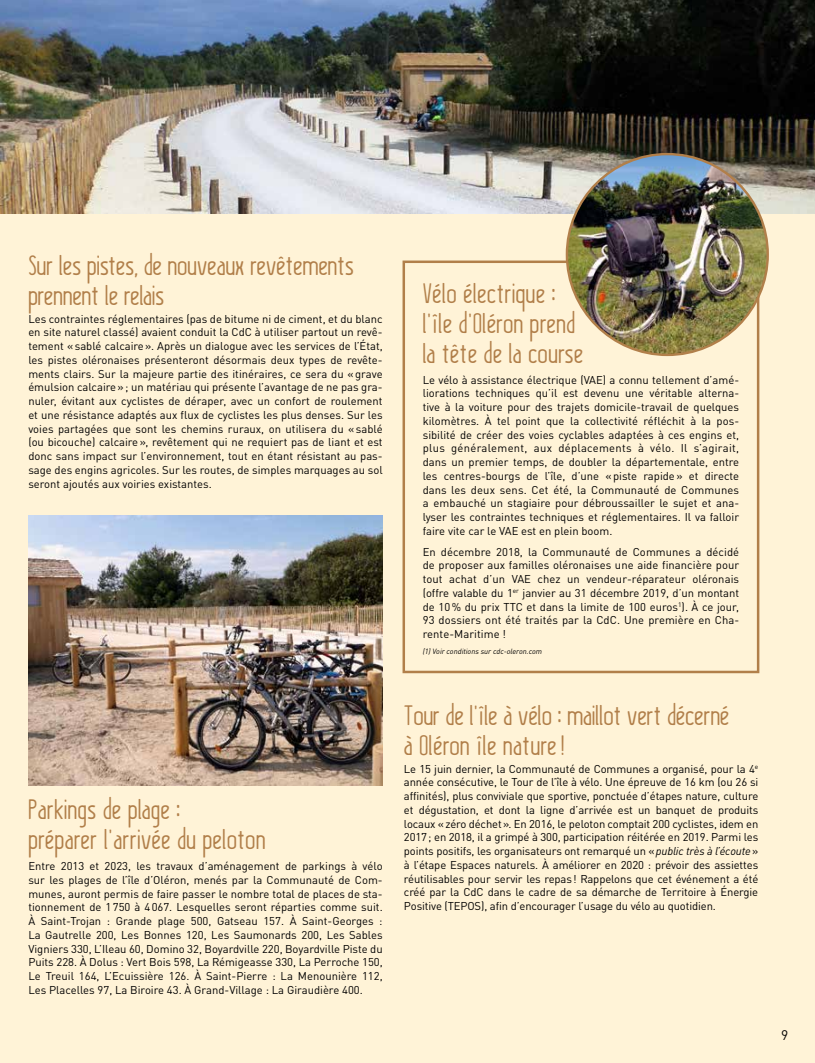
<style>
.page{position:relative;width:815px;height:1063px;background:#fff3d7}
.page>*{position:absolute;margin:0;border:0;box-sizing:border-box;transform-origin:0 0}
.t1{font:27.5px/30px "Kraftstoff";letter-spacing:.01em;color:#b17f4a}
.t2{font:13.75px "DINOT";color:#000}
.t3{font:11.25px/13.8px "DINOT";color:#000;text-align:justify}
.t4{font:italic 7.5px "DINOT";color:#000}
.s1{font-style:italic}
</style>
<div class="page">
<img style="left:0;top:0;width:815px;height:214px">
<img style="left:28px;top:515px;width:355px;height:271px">
<div style="left:403px;top:261px;width:356px;height:412px;border:2px solid #b17f4a"></div>
<img style="left:567px;top:154px;width:201px;height:201px;border-radius:100px">
<h1 class="t1" style="left:28px;top:251px;width:327px">Sur les pistes, de nouveaux revêtements prennent le relais</h1>
<p class="t3" style="left:28px;top:312px;width:356px">Les contraintes réglementaires (pas de bitume ni de ciment, et du blanc en site naturel classé) avaient conduit la CdC à utiliser partout un revê&shy;tement «sablé calcaire». Après un dialogue avec les services de l’État, les pistes oléronaises présenteront désormais deux types de revête&shy;ments clairs. Sur la majeure partie des itinéraires, ce sera du «grave émulsion calcaire»; un matériau qui présente l’avantage de ne pas gra&shy;nuler, évitant aux cyclistes de déraper, avec un confort de roulement et une résistance adaptés aux flux de cyclistes les plus denses. Sur les voies partagées que sont les chemins ruraux, on utilisera du «sablé (ou bicouche) calcaire», revêtement qui ne requiert pas de liant et est donc sans impact sur l’environnement, tout en étant résistant au pas&shy;sage des engins agricoles. Sur les routes, de simples marquages au sol seront ajoutés aux voiries existantes.</p>
<h1 class="t1" style="left:28px;top:795px;width:238px">Parkings de plage :<br>préparer l’arrivée du peloton</h1>
<p class="t3" style="left:28px;top:859px;width:356px">Entre 2013 et 2023, les travaux d’aménagement de parkings à vélo sur les plages de l’île d’Oléron, menés par la Communauté de Com&shy;munes, auront permis de faire passer le nombre total de places de sta&shy;tionnement de 1750 à 4067. Lesquelles seront réparties comme suit.<br>À Saint-Trojan : Grande plage 500, Gatseau 157. À Saint-Georges :<br>La Gautrelle 200, Les Bonnes 120, Les Saumonards 200, Les Sables Vigniers 330, L’Ileau 60, Domino 32, Boyardville 220, Boyardville Piste du Puits 228. À Dolus : Vert Bois 598, La Rémigeasse 330, La Perroche 150, Le Treuil 164, L’Ecuissière 126. À Saint-Pierre : La Menounière 112, Les Placelles 97, La Biroire 43. À Grand-Village : La Giraudière 400.</p>
<h1 class="t1" style="left:423px;top:279px;width:162px">Vélo électrique : l’île d’Oléron prend la tête de la course</h1>
<p class="t3" style="left:423px;top:372px;width:318px">Le vélo à assistance électrique (VAE) a connu tellement d’amé&shy;liorations techniques qu’il est devenu une véritable alterna&shy;tive à la voiture pour des trajets domicile-travail de quelques kilomètres. À tel point que la collectivité réfléchit à la pos&shy;sibilité de créer des voies cyclables adaptées à ces engins et, plus généralement, aux déplacements à vélo. Il s’agirait, dans un premier temps, de doubler la départementale, entre les centres-bourgs de l’île, d’une «piste rapide» et directe dans les deux sens. Cet été, la Communauté de Communes a embauché un stagiaire pour débroussailler le sujet et ana&shy;lyser les contraintes techniques et réglementaires. Il va falloir faire vite car le VAE est en plein boom.</p>
<p class="t3" style="left:423px;top:545px;width:318px">En décembre 2018, la Communauté de Communes a décidé de proposer aux familles oléronaises une aide financière pour tout achat d’un VAE chez un vendeur-réparateur oléronais (offre valable du 1<sup>er</sup> janvier au 31 décembre 2019, d’un montant de 10% du prix TTC et dans la limite de 100 euros<sup>1</sup>). À ce jour, 93 dossiers ont été traités par la CdC. Une première en Cha&shy;rente-Maritime !</p>
<p class="t4" style="left:423px;top:647px;width:121px">(1) Voir conditions sur cdc-oleron.com</p>
<h1 class="t1" style="left:404px;top:701px;width:327px">Tour de l’île à vélo : maillot vert décerné à Oléron île nature !</h1>
<p class="t3" style="left:404px;top:762px;width:356px">Le 15 juin dernier, la Communauté de Communes a organisé, pour la 4<sup>e </sup>année consécutive, le Tour de l’île à vélo. Une épreuve de 16 km (ou 26 si affinités), plus conviviale que sportive, ponctuée d’étapes nature, culture et dégustation, et dont la ligne d’arrivée est un banquet de produits locaux «zéro déchet». En 2016, le peloton comptait 200 cyclistes, idem en 2017; en 2018, il a grimpé à 300, participation réitérée en 2019. Parmi les points positifs, les organisateurs ont remarqué un «<span class="s1">public très à l’écoute</span>» à l’étape Espaces naturels. À améliorer en 2020 : prévoir des assiettes réutilisables pour servir les repas! Rappelons que cet événement a été créé par la CdC dans le cadre de sa démarche de Territoire à Énergie Positive (TEPOS), afin d’encourager l’usage du vélo au quotidien.</p>
<p class="t2" style="left:781px;top:1027px;width:9px">9</p>
</div>
